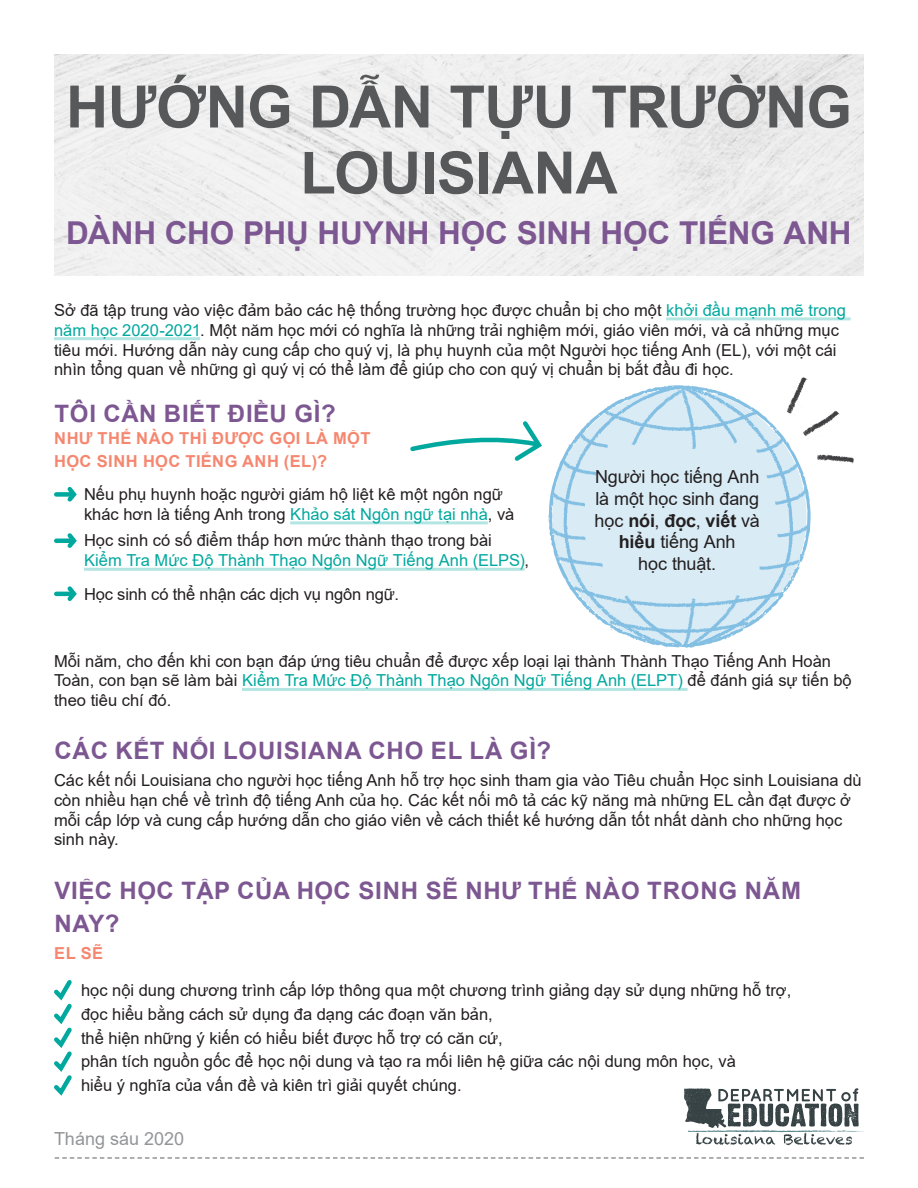
<style>
.page{position:relative;width:918px;height:1188px;background:#fff}
.page>*{position:absolute;margin:0;border:0;box-sizing:border-box;transform-origin:0 0}
.t1{font:700 58.5px/66px "Arial";letter-spacing:-.01em;color:#57585a;text-align:center}
.t2{font:700 31.5px "Arial";letter-spacing:-.005em;color:#7d5791}
.Subhead{font:700 24px/33px "Arial";letter-spacing:.035em;color:#7d5791}
.t3{font:18px/21.6px "Arial";letter-spacing:-.005em;color:#231f20;text-align:center}
.t4{font:18px "Arial";color:#939598}
.Body{font:16.5px/19.8px "Arial";color:#231f20}
.Check_Bullets{font:16.5px "Arial";color:#231f20}
.Orange_Subhead{font:700 16.5px/22.5px "Arial";letter-spacing:.025em;color:#f58770}
.s1{color:#00a89e}
.s2{font-weight:700}
</style>
<div class="page">
<img style="left:54px;top:54px;width:810px;height:221px">
<svg style="left:55px;top:1157px;width:809px;height:2px"></svg>
<hr style="left:666px;top:317px;width:185px;height:3px;background:#b3e5e2">
<hr style="left:54px;top:337px;width:146px;height:3px;background:#b3e5e2">
<hr style="left:290px;top:521px;width:198px;height:3px;background:#b3e5e2">
<hr style="left:84px;top:568px;width:441px;height:3px;background:#b3e5e2">
<hr style="left:242px;top:688px;width:446px;height:3px;background:#b3e5e2">
<div style="left:56px;top:492px;width:15px;height:5px;background:#00a89e"></div>
<svg style="left:63px;top:487px;width:14px;height:15px"></svg>
<hr style="left:56px;top:539px;width:15px;height:4px;background:#00a89e">
<svg style="left:63px;top:533px;width:14px;height:15px"></svg>
<hr style="left:56px;top:592px;width:15px;height:4px;background:#00a89e">
<svg style="left:63px;top:586px;width:14px;height:15px"></svg>
<svg style="left:54px;top:980px;width:18px;height:116px"></svg>
<svg style="left:684px;top:1088px;width:180px;height:57px"></svg>
<svg style="left:407px;top:377px;width:447px;height:271px"></svg>
<p class="t1" style="left:66px;top:75px;width:787px">HƯỚNG DẪN TỰU TRƯỜNG<br>LOUISIANA</p>
<p class="t2" style="left:66px;top:211px;width:787px">DÀNH CHO PHỤ HUYNH HỌC SINH HỌC TIẾNG ANH</p>
<p class="Body" style="left:54px;top:300px;width:794px">Sở đã tập trung vào việc đảm bảo các hệ thống trường học được chuẩn bị cho một <span class="s1">khởi đầu mạnh mẽ trong năm học 2020-2021</span>. Một năm học mới có nghĩa là những trải nghiệm mới, giáo viên mới, và cả những mục tiêu mới. Hướng dẫn này cung cấp cho quý vj, là phụ huynh của một Người học tiếng Anh (EL), với một cái nhìn tổng quan về những gì quý vị có thể làm để giúp cho con quý vị chuẩn bị bắt đầu đi học.</p>
<p class="Subhead" style="left:54px;top:397px;width:283px">TÔI CẦN BIẾT ĐIỀU GÌ?</p>
<p class="Orange_Subhead" style="left:54px;top:427px;width:318px">NHƯ THẾ NÀO THÌ ĐƯỢC GỌI LÀ MỘT<br>HỌC SINH HỌC TIẾNG ANH (EL)?</p>
<p class="Body" style="left:84px;top:484px;width:432px">Nếu phụ huynh hoặc người giám hộ liệt kê một ngôn ngữ khác hơn là tiếng Anh trong <span class="s1">Khảo sát Ngôn ngữ tại nhà</span>, và</p>
<p class="Body" style="left:84px;top:531px;width:447px">Học sinh có số điểm thấp hơn mức thành thạo trong bài<br><span class="s1">Kiểm Tra Mức Độ Thành Thạo Ngôn Ngữ Tiếng Anh (ELPS)</span>,</p>
<p class="Body" style="left:84px;top:584px;width:317px">Học sinh có thể nhận các dịch vụ ngôn ngữ.</p>
<p class="t3" style="left:595px;top:466px;width:167px">Người học tiếng Anh là một học sinh đang học <span class="s2">nói</span>, <span class="s2">đọc</span>, <span class="s2">viết</span> và <span class="s2">hiểu</span> tiếng Anh<br>học thuật.</p>
<p class="Body" style="left:54px;top:651px;width:799px">Mỗi năm, cho đến khi con bạn đáp ứng tiêu chuẩn để được xếp loại lại thành Thành Thạo Tiếng Anh Hoàn<br>Toàn, con bạn sẽ làm bài <span class="s1">Kiểm Tra Mức Độ Thành Thạo Ngôn Ngữ Tiếng Anh (ELPT)</span> để đánh giá sự tiến bộ theo tiêu chí đó.</p>
<p class="Subhead" style="left:54px;top:735px;width:498px">CÁC KẾT NỐI LOUISIANA CHO EL LÀ GÌ?</p>
<p class="Body" style="left:54px;top:770px;width:809px">Các kết nối Louisiana cho người học tiếng Anh hỗ trợ học sinh tham gia vào Tiêu chuẩn Học sinh Louisiana dù còn nhiều hạn chế về trình độ tiếng Anh của họ. Các kết nối mô tả các kỹ năng mà những EL cần đạt được ở mỗi cấp lớp và cung cấp hướng dẫn cho giáo viên về cách thiết kế hướng dẫn tốt nhất dành cho những học sinh này.</p>
<p class="Subhead" style="left:54px;top:874px;width:748px">VIỆC HỌC TẬP CỦA HỌC SINH SẼ NHƯ THẾ NÀO TRONG NĂM<br>NAY?</p>
<p class="Orange_Subhead" style="left:54px;top:942px;width:50px">EL SẼ</p>
<p class="Check_Bullets" style="left:81px;top:979px;width:712px">học nội dung chương trình cấp lớp thông qua một chương trình giảng dạy sử dụng những hỗ trợ,</p>
<p class="Check_Bullets" style="left:81px;top:1003px;width:413px">đọc hiểu bằng cách sử dụng đa dạng các đoạn văn bản,</p>
<p class="Check_Bullets" style="left:81px;top:1026px;width:423px">thể hiện những ý kiến có hiểu biết được hỗ trợ có căn cứ,</p>
<p class="Check_Bullets" style="left:81px;top:1050px;width:656px">phân tích nguồn gốc để học nội dung và tạo ra mối liên hệ giữa các nội dung môn học, và</p>
<p class="Check_Bullets" style="left:81px;top:1074px;width:382px">hiểu ý nghĩa của vấn đề và kiên trì giải quyết chúng.</p>
<p class="t4" style="left:54px;top:1126px;width:132px">Tháng sáu 2020</p>
</div>
